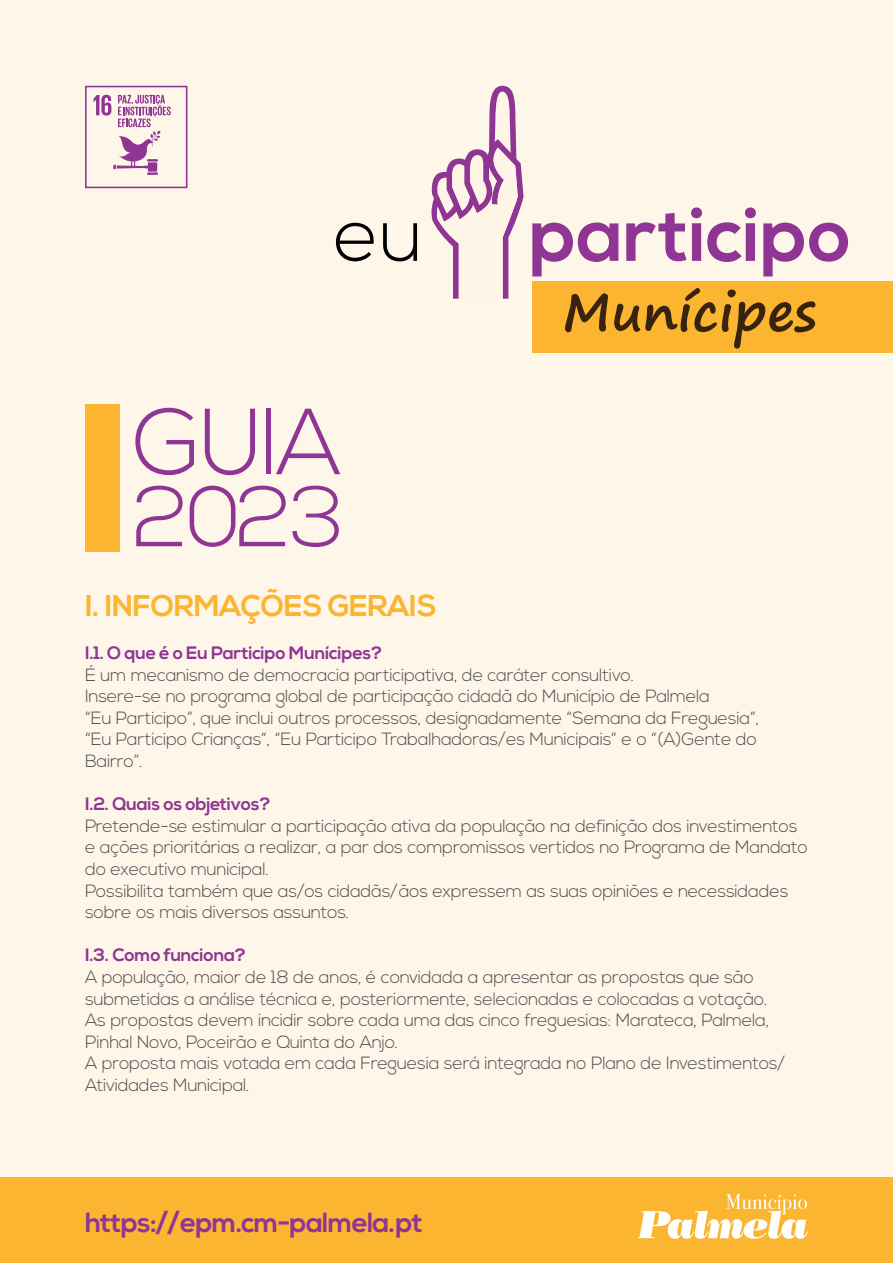
<style>
.page{position:relative;width:893px;height:1263px;background:#fff6ea}
.page>*{position:absolute;margin:0;border:0;box-sizing:border-box;transform-origin:0 0}
.t1{font:300 93.6px "Nexa";color:#8f3694}
.t2{font:300 85.5px "Nexa";color:#8f3694}
.t3{font:700 30px "Nexa";letter-spacing:-.015em;color:#fcb531}
.t4{font:700 27.75px "Nexa";letter-spacing:-.03em;color:#8f3694}
.t5{font:700 18px "Nexa";letter-spacing:-.015em;color:#8f3694}
.t6{font:300 17.7px/21.6px "Nexa";letter-spacing:-.015em;color:#4d4d4f}
</style>
<div class="page">
<div style="left:0;top:1178px;width:893px;height:85px;background:#fcb531"></div>
<svg style="left:638px;top:1194px;width:170px;height:45px"></svg>
<div style="left:85px;top:86px;width:102px;height:102px;background:#fff6ea;border:2px solid #8f3694"></div>
<svg style="left:94px;top:95px;width:77px;height:80px"></svg>
<div style="left:85px;top:404px;width:35px;height:148px;background:#fcb531"></div>
<div style="left:532px;top:281px;width:361px;height:71px;background:#fcb531"></div>
<svg style="left:431px;top:86px;width:93px;height:213px"></svg>
<svg style="left:565px;top:293px;width:43px;height:39px"></svg>
<svg style="left:614px;top:288px;width:201px;height:61px"></svg>
<svg style="left:336px;top:223px;width:38px;height:38px"></svg>
<svg style="left:383px;top:223px;width:34px;height:38px"></svg>
<svg style="left:532px;top:222px;width:86px;height:54px"></svg>
<svg style="left:626px;top:207px;width:130px;height:55px"></svg>
<svg style="left:763px;top:223px;width:85px;height:53px"></svg>
<h1 class="t1" style="left:133px;top:388px;width:210px">GUIA</h1>
<h2 class="t2" style="left:133px;top:468px;width:213px">2023</h2>
<h3 class="t3" style="left:85px;top:588px;width:353px">I. INFORMAÇÕES GERAIS</h3>
<p class="t5" style="left:85px;top:642px;width:299px">I.1. O que é o Eu Participo Munícipes?</p>
<p class="t6" style="left:85px;top:664px;width:676px">É um mecanismo de democracia participativa, de caráter consultivo.<br>Insere-se no programa global de participação cidadã do Município de Palmela<br>“Eu Participo”, que inclui outros processos, designadamente “Semana da Freguesia”, “Eu Participo Crianças”, “Eu Participo Trabalhadoras/es Municipais” e o “(A)Gente do Bairro”.</p>
<p class="t5" style="left:85px;top:793px;width:187px">I.2. Quais os objetivos?</p>
<p class="t6" style="left:85px;top:816px;width:724px">Pretende-se estimular a participação ativa da população na definição dos investimentos e ações prioritárias a realizar, a par dos compromissos vertidos no Programa de Mandato do executivo municipal.<br>Possibilita também que as/os cidadãs/ãos expressem as suas opiniões e necessidades sobre os mais diversos assuntos.</p>
<p class="t5" style="left:85px;top:945px;width:162px">I.3. Como funciona?</p>
<p class="t6" style="left:85px;top:967px;width:702px">A população, maior de 18 de anos, é convidada a apresentar as propostas que são submetidas a análise técnica e, posteriormente, selecionadas e colocadas a votação.<br>As propostas devem incidir sobre cada uma das cinco freguesias: Marateca, Palmela, Pinhal Novo, Poceirão e Quinta do Anjo.<br>A proposta mais votada em cada Freguesia será integrada no Plano de Investimentos/ Atividades Municipal.</p>
<h3 class="t4" style="left:85px;top:1207px;width:339px">https://epm.cm-palmela.pt</h3>
</div>
